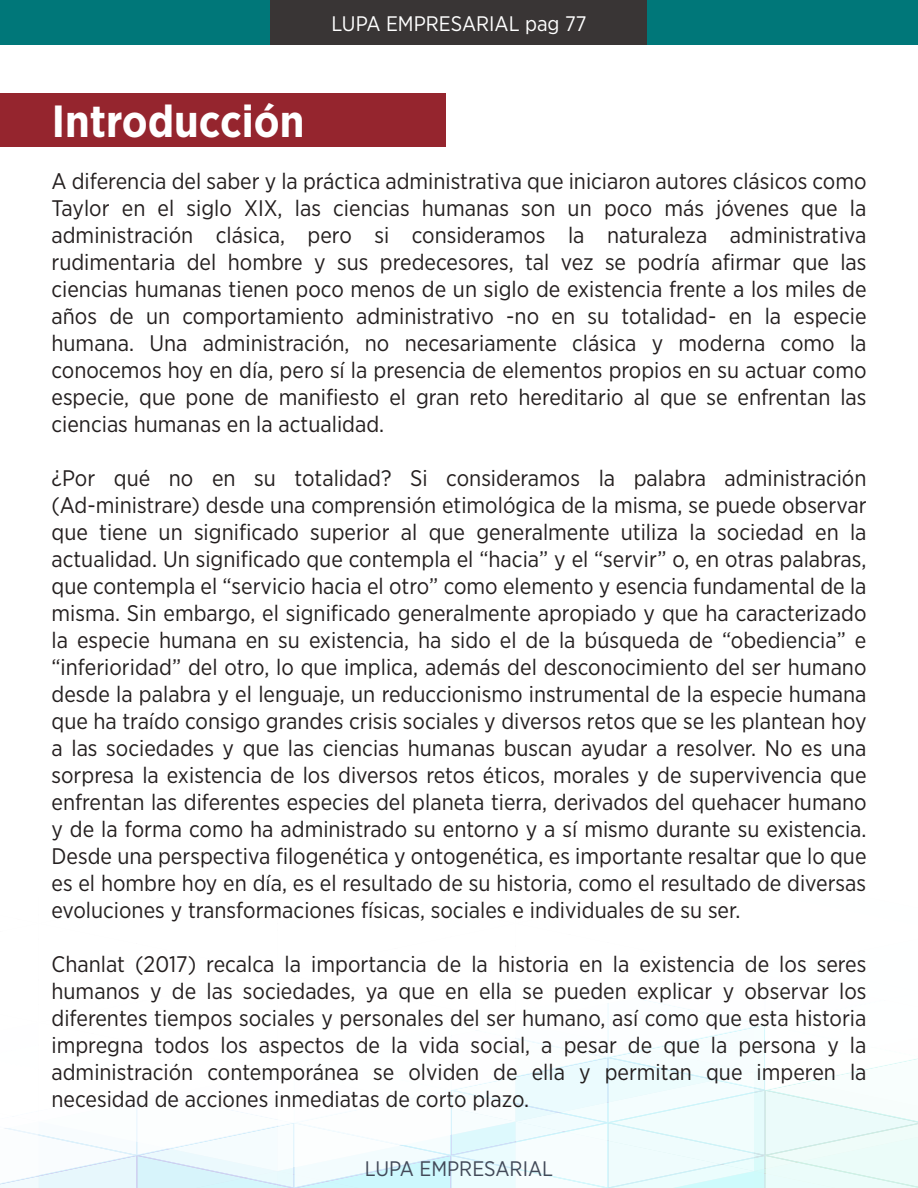
<style>
.page{position:relative;width:918px;height:1188px;background:#fff}
.page>*{position:absolute;margin:0;border:0;box-sizing:border-box;transform-origin:0 0}
.t1{font:700 45px "Gotham Narrow";color:#fff}
.t2{font:22.5px/27px "Gotham Narrow";color:#241f1f;text-align:justify}
.t3{font:21px "Gotham Narrow";color:#fff}
.t4{font:21px "Gotham Narrow";color:#424958}
</style>
<div class="page">
<svg style="left:0;top:998px;width:918px;height:190px"></svg>
<div style="left:0;top:0;width:918px;height:45px;background:#007779"></div>
<div style="left:0;top:93px;width:446px;height:54px;background:#95252e"></div>
<div style="left:271px;top:0;width:376px;height:45px;background:#393535"></div>
<h1 class="t1" style="left:52px;top:93px;width:254px">Introducción</h1>
<p class="t3" style="left:331px;top:11px;width:257px">LUPA EMPRESARIAL pag 77</p>
<p class="t2" style="left:52px;top:167px;width:817px">A diferencia del saber y la práctica administrativa que iniciaron autores clásicos como Taylor en el siglo XIX, las ciencias humanas son un poco más jóvenes que la administración clásica, pero si consideramos la naturaleza administrativa rudimentaria del hombre y sus predecesores, tal vez se podría afirmar que las ciencias humanas tienen poco menos de un siglo de existencia frente a los miles de años de un comportamiento administrativo -no en su totalidad- en la especie humana. Una administración, no necesariamente clásica y moderna como la conocemos hoy en día, pero sí la presencia de elementos propios en su actuar como especie, que pone de manifiesto el gran reto hereditario al que se enfrentan las ciencias humanas en la actualidad.</p>
<p class="t2" style="left:52px;top:464px;width:817px">¿Por qué no en su totalidad? Si consideramos la palabra administración (Ad-ministrare) desde una comprensión etimológica de la misma, se puede observar que tiene un significado superior al que generalmente utiliza la sociedad en la actualidad. Un significado que contempla el “hacia” y el “servir” o, en otras palabras, que contempla el “servicio hacia el otro” como elemento y esencia fundamental de la misma. Sin embargo, el significado generalmente apropiado y que ha caracterizado la especie humana en su existencia, ha sido el de la búsqueda de “obediencia” e “inferioridad” del otro, lo que implica, además del desconocimiento del ser humano desde la palabra y el lenguaje, un reduccionismo instrumental de la especie humana que ha traído consigo grandes crisis sociales y diversos retos que se les plantean hoy a las sociedades y que las ciencias humanas buscan ayudar a resolver. No es una sorpresa la existencia de los diversos retos éticos, morales y de supervivencia que enfrentan las diferentes especies del planeta tierra, derivados del quehacer humano y de la forma como ha administrado su entorno y a sí mismo durante su existencia.<br>Desde una perspectiva filogenética y ontogenética, es importante resaltar que lo que es el hombre hoy en día, es el resultado de su historia, como el resultado de diversas evoluciones y transformaciones físicas, sociales e individuales de su ser.</p>
<p class="t2" style="left:52px;top:950px;width:817px">Chanlat (2017) recalca la importancia de la historia en la existencia de los seres humanos y de las sociedades, ya que en ella se pueden explicar y observar los diferentes tiempos sociales y personales del ser humano, así como que esta historia impregna todos los aspectos de la vida social, a pesar de que la persona y la administración contemporánea se olviden de ella y permitan que imperen la necesidad de acciones inmediatas de corto plazo.</p>
<p class="t4" style="left:365px;top:1155px;width:190px">LUPA EMPRESARIAL</p>
</div>
